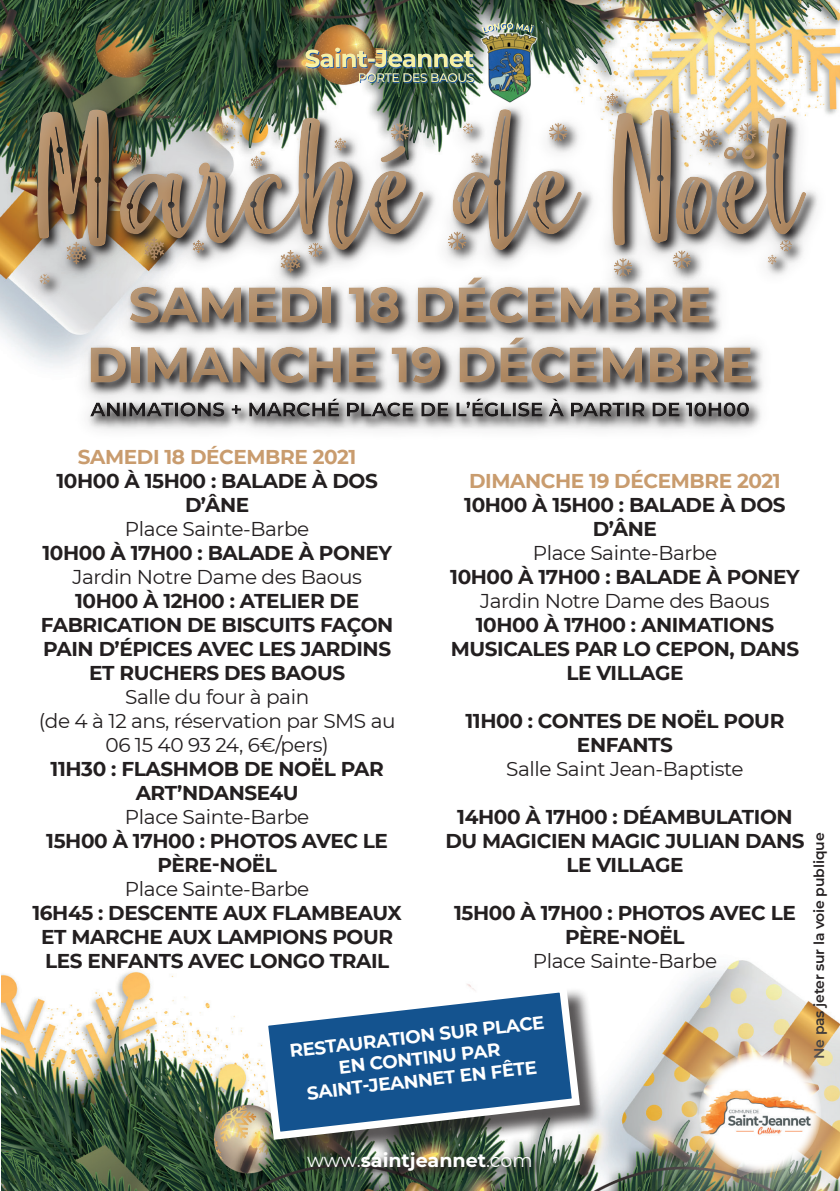
<style>
.page{position:relative;width:840px;height:1191px;background:#fff}
.page>*{position:absolute;margin:0;border:0;box-sizing:border-box;transform-origin:0 0}
.t1{font:207px "The Perfect Christmas";color:#c99c6e}
.t2{font:700 50px/60px "Montserrat";letter-spacing:-.01em;color:#c99c6e;text-align:center}
.t3{font:700 20px/24px "Montserrat";letter-spacing:-.02em;color:#231f20;text-align:center}
.t4{font:20px/24px "Montserrat";letter-spacing:-.02em;color:#231f20;text-align:center}
.t5{font:700 20px "Montserrat";letter-spacing:-.02em;color:#c99c6e}
.t6{font:700 19px "Montserrat";color:#fff}
.t7{font:700 18.2px/22px "Montserrat";color:#fff;text-align:center}
.t8{font:600 14px "Montserrat";letter-spacing:-.01em;color:#231f20}
.s1{font-weight:400}
</style>
<div class="page">
<img style="left:1px;top:971px;width:601px;height:220px">
<img style="left:0;top:0;width:839px;height:368px">
<img style="left:11px;top:70px;width:813px;height:229px">
<div style="left:18px;top:79px;width:812px;height:230px;background:#231f20;opacity:.45"></div>
<svg style="left:64px;top:252px;width:704px;height:116px"></svg>
<div style="left:71px;top:263px;width:704px;height:181px;background:#231f20;opacity:.45"></div>
<svg style="left:307px;top:1162px;width:234px;height:18px;background:#394939"></svg>
<div style="left:263px;top:987px;width:339px;height:175px;background:#231f20;opacity:.75"></div>
<svg style="left:256px;top:980px;width:327px;height:163px"></svg>
<img style="left:476px;top:36px;width:62px;height:67px">
<img style="left:302px;top:20px;width:174px;height:83px">
<svg style="left:472px;top:20px;width:66px;height:16px"></svg>
<img style="left:602px;top:960px;width:237px;height:231px">
<svg style="left:698px;top:1051px;width:122px;height:122px"></svg>
<img style="left:692px;top:1081px;width:135px;height:62px">
<h1 class="t1" style="left:38px;top:79px;width:764px">Marché de Noël</h1>
<h2 class="t2" style="left:86px;top:272px;width:668px">SAMEDI 18 DÉCEMBRE<br>DIMANCHE 19 DÉCEMBRE</h2>
<p class="t5" style="left:78px;top:443px;width:280px">SAMEDI 18 DÉCEMBRE 2021</p>
<p class="t3" style="left:56px;top:468px;width:323px">10H00 À 15H00 : BALADE À DOS<br>D’ÂNE</p>
<p class="t4" style="left:125px;top:516px;width:186px">Place Sainte-Barbe</p>
<p class="t3" style="left:42px;top:540px;width:351px">10H00 À 17H00 : BALADE À PONEY</p>
<p class="t4" style="left:72px;top:564px;width:291px">Jardin Notre Dame des Baous</p>
<p class="t3" style="left:41px;top:588px;width:353px">10H00 À 12H00 : ATELIER DE<br>FABRICATION DE BISCUITS FAÇON<br>PAIN D’ÉPICES AVEC LES JARDINS<br>ET RUCHERS DES BAOUS</p>
<p class="t4" style="left:39px;top:684px;width:358px">Salle du four à pain<br>(de 4 à 12 ans, réservation par SMS au<br>06 15 40 93 24, 6€/pers)</p>
<p class="t3" style="left:51px;top:756px;width:334px">11H30 : FLASHMOB DE NOËL PAR<br>ART’NDANSE4U</p>
<p class="t4" style="left:125px;top:804px;width:186px">Place Sainte-Barbe</p>
<p class="t3" style="left:46px;top:828px;width:343px">15H00 À 17H00 : PHOTOS AVEC LE<br>PÈRE-NOËL</p>
<p class="t4" style="left:125px;top:876px;width:186px">Place Sainte-Barbe</p>
<p class="t3" style="left:32px;top:900px;width:371px">16H45 : DESCENTE AUX FLAMBEAUX<br>ET MARCHE AUX LAMPIONS POUR<br>LES ENFANTS AVEC LONGO TRAIL</p>
<p class="t5" style="left:469px;top:467px;width:313px">DIMANCHE 19 DÉCEMBRE 2021</p>
<p class="t3" style="left:464px;top:492px;width:323px">10H00 À 15H00 : BALADE À DOS<br>D’ÂNE</p>
<p class="t4" style="left:532px;top:540px;width:186px">Place Sainte-Barbe</p>
<p class="t3" style="left:450px;top:564px;width:351px">10H00 À 17H00 : BALADE À PONEY</p>
<p class="t4" style="left:480px;top:588px;width:291px">Jardin Notre Dame des Baous</p>
<p class="t3" style="left:450px;top:612px;width:350px">10H00 À 17H00 : ANIMATIONS<br>MUSICALES PAR LO CEPON, DANS<br>LE VILLAGE</p>
<p class="t3" style="left:465px;top:708px;width:320px">11H00 : CONTES DE NOËL POUR<br>ENFANTS</p>
<p class="t4" style="left:506px;top:756px;width:239px">Salle Saint Jean-Baptiste</p>
<p class="t3" style="left:445px;top:804px;width:360px">14H00 À 17H00 : DÉAMBULATION<br>DU MAGICIEN MAGIC JULIAN DANS<br>LE VILLAGE</p>
<p class="t3" style="left:454px;top:900px;width:343px">15H00 À 17H00 : PHOTOS AVEC LE<br>PÈRE-NOËL</p>
<p class="t4" style="left:532px;top:948px;width:186px">Place Sainte-Barbe</p>
<p class="t7" style="left:288px;top:1038px;width:258px;rotate:-6deg">RESTAURATION SUR PLACE<br>EN CONTINU PAR<br>SAINT-JEANNET EN FÊTE</p>
<p class="t8" style="left:808px;top:1058px;width:228px;rotate:-90deg">Ne pas jeter sur la voie publique</p>
<p class="t6" style="left:307px;top:1146px;width:227px"><span class="s1">www.</span>saintjeannet<span class="s1">.com</span></p>
</div>
